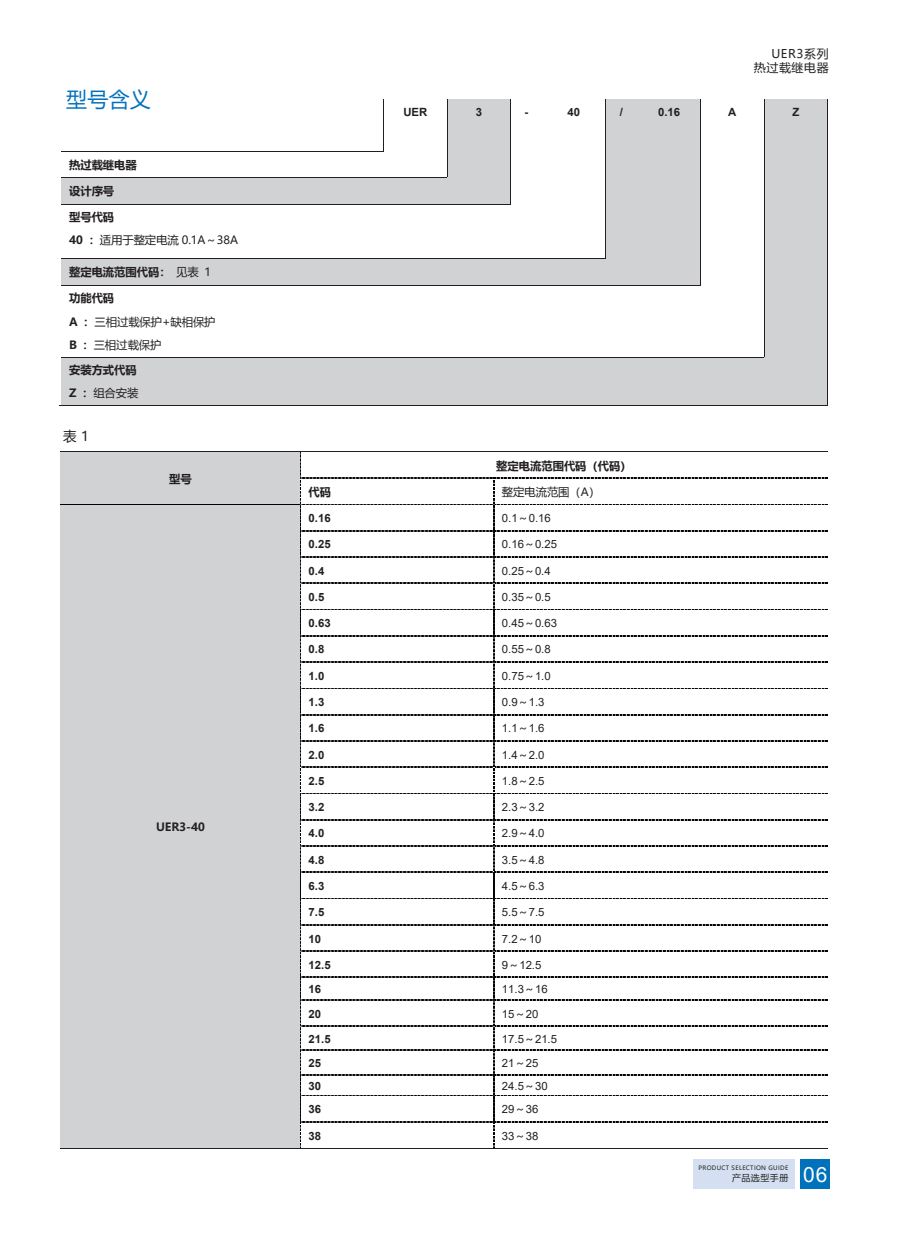
<style>
.page{position:relative;width:906px;height:1238px;background:#fff}
.page>*{position:absolute;margin:0;border:0;box-sizing:border-box;transform-origin:0 0}
.t1{font:21px "Microsoft Ya Hei";color:#0072bc}
.t2{font:21px "Arial";color:#fff}
.t3{font:13.5px "Microsoft Ya Hei";color:#231f20}
.t4{font:12px/14.4px "Microsoft Ya Hei";letter-spacing:.05em;color:#231f20;text-align:right}
.t5{font:11.4px "Arial";color:#231f20}
.t6{font:700 11.4px "Arial";color:#231f20}
.t7{font:700 11.4px/23.4px "Microsoft Ya Hei";color:#231f20}
.t8{font:11.4px/23.4px "Microsoft Ya Hei";color:#231f20}
.t9{font:9px "Microsoft Ya Hei";letter-spacing:.05em;color:#231f20}
.t10{font:6px "Microsoft Ya Hei";letter-spacing:.05em;color:#231f20}
.s1{font-weight:700}
.s2{font-weight:400}
.s3{font-family:"Microsoft Ya Hei"}
</style>
<div class="page">
<div style="left:447px;top:99px;width:63px;height:26px;background:#d1d2d4"></div>
<div style="left:606px;top:99px;width:31px;height:26px;background:#d1d2d4"></div>
<div style="left:637px;top:99px;width:63px;height:26px;background:#d1d2d4"></div>
<div style="left:764px;top:99px;width:63px;height:26px;background:#d1d2d4"></div>
<div style="left:447px;top:126px;width:63px;height:51px;background:#d1d2d4"></div>
<div style="left:606px;top:126px;width:94px;height:132px;background:#d1d2d4"></div>
<div style="left:764px;top:126px;width:63px;height:231px;background:#d1d2d4"></div>
<hr style="left:447px;top:125px;width:63px;height:1px;background:#d1d2d4">
<hr style="left:606px;top:125px;width:31px;height:1px;background:#d1d2d4">
<hr style="left:637px;top:125px;width:63px;height:1px;background:#d1d2d4">
<hr style="left:764px;top:125px;width:63px;height:1px;background:#d1d2d4">
<hr style="left:61px;top:151px;width:322px;height:1px;background:#231f20">
<svg style="left:383px;top:99px;width:1px;height:53px"></svg>
<div style="left:61px;top:178px;width:386px;height:26px;background:#d1d2d4"></div>
<div style="left:447px;top:178px;width:63px;height:26px;background:#d1d2d4"></div>
<hr style="left:61px;top:177px;width:386px;height:1px;background:#231f20">
<svg style="left:447px;top:99px;width:1px;height:78px"></svg>
<hr style="left:447px;top:177px;width:63px;height:1px;background:#d1d2d4">
<hr style="left:61px;top:204px;width:386px;height:1px;background:#231f20">
<hr style="left:448px;top:204px;width:62px;height:1px;background:#231f20">
<svg style="left:510px;top:99px;width:1px;height:106px"></svg>
<svg style="left:605px;top:99px;width:1px;height:105px"></svg>
<svg style="left:700px;top:99px;width:1px;height:105px"></svg>
<svg style="left:827px;top:99px;width:1px;height:105px"></svg>
<hr style="left:605px;top:204px;width:1px;height:54px;background:#231f20">
<hr style="left:700px;top:204px;width:1px;height:54px;background:#231f20">
<hr style="left:763px;top:204px;width:1px;height:54px;background:#231f20">
<hr style="left:827px;top:204px;width:1px;height:54px;background:#231f20">
<div style="left:61px;top:259px;width:544px;height:26px;background:#d1d2d4"></div>
<div style="left:605px;top:259px;width:95px;height:26px;background:#d1d2d4"></div>
<hr style="left:61px;top:258px;width:544px;height:1px;background:#231f20">
<hr style="left:606px;top:258px;width:94px;height:1px;background:#d1d2d4">
<hr style="left:61px;top:285px;width:544px;height:1px;background:#231f20">
<hr style="left:606px;top:285px;width:94px;height:1px;background:#231f20">
<svg style="left:700px;top:258px;width:1px;height:28px"></svg>
<svg style="left:827px;top:258px;width:1px;height:27px"></svg>
<hr style="left:763px;top:285px;width:1px;height:36px;background:#231f20">
<hr style="left:827px;top:285px;width:1px;height:36px;background:#231f20">
<hr style="left:763px;top:322px;width:1px;height:35px;background:#231f20">
<hr style="left:827px;top:322px;width:1px;height:35px;background:#231f20">
<div style="left:61px;top:358px;width:703px;height:47px;background:#d1d2d4"></div>
<div style="left:764px;top:358px;width:63px;height:47px;background:#d1d2d4"></div>
<hr style="left:61px;top:357px;width:702px;height:1px;background:#231f20">
<hr style="left:764px;top:357px;width:63px;height:1px;background:#d1d2d4">
<hr style="left:60px;top:405px;width:704px;height:1px;background:#231f20">
<hr style="left:763px;top:405px;width:64px;height:1px;background:#231f20">
<hr style="left:827px;top:358px;width:1px;height:47px;background:#231f20">
<svg style="left:61px;top:451px;width:766px;height:697px"></svg>
<hr style="left:494px;top:1147px;width:333px;height:1px;background:#231f20">
<div style="left:800px;top:1159px;width:29px;height:29px;background:#0072bc"></div>
<div style="left:693px;top:1159px;width:102px;height:29px;background:#d4e0f1"></div>
<h1 class="t1" style="left:66px;top:86px;width:86px">型号含义</h1>
<p class="t7" style="left:69px;top:153px;width:69px">热过载继电器</p>
<p class="t7" style="left:69px;top:179px;width:47px">设计序号</p>
<p class="t8" style="left:69px;top:204px;width:170px"><span class="s1">型号代码<br>40 ：</span>适用于整定电流 0.1A～38A</p>
<p class="t7" style="left:69px;top:260px;width:143px">整定电流范围代码：<span class="s2">见表 1</span></p>
<p class="t8" style="left:69px;top:286px;width:148px"><span class="s1">功能代码<br>A ：</span>三相过载保护+缺相保护<br><span class="s1">B ：</span>三相过载保护</p>
<p class="t7" style="left:69px;top:358px;width:71px">安装方式代码<br>Z ：<span class="s2">组合安装</span></p>
<p class="t3" style="left:63px;top:427px;width:27px">表 1</p>
<p class="t7" style="left:169px;top:466px;width:24px">型号</p>
<p class="t7" style="left:156px;top:814px;width:50px">UER3-40</p>
<p class="t4" style="left:754px;top:46px;width:76px">UER3系列<br>热过载继电器</p>
<p class="t6" style="left:403px;top:104px;width:25px">UER</p>
<p class="t6" style="left:476px;top:104px;width:8px">3</p>
<p class="t6" style="left:524px;top:104px;width:5px">-</p>
<p class="t6" style="left:567px;top:104px;width:14px">40</p>
<p class="t6" style="left:619px;top:104px;width:5px">/</p>
<p class="t6" style="left:658px;top:104px;width:24px">0.16</p>
<p class="t6" style="left:728px;top:104px;width:10px">A</p>
<p class="t6" style="left:792px;top:104px;width:8px">Z</p>
<p class="t7" style="left:496px;top:453px;width:137px">整定电流范围代码（代码）</p>
<p class="t7" style="left:309px;top:479px;width:24px">代码</p>
<p class="t8" style="left:502px;top:479px;width:100px">整定电流范围（A）</p>
<p class="t6" style="left:308px;top:510px;width:24px">0.16</p>
<p class="t5" style="left:502px;top:510px;width:51px">0.1<span class="s3">～</span>0.16</p>
<p class="t6" style="left:309px;top:536px;width:24px">0.25</p>
<p class="t5" style="left:502px;top:536px;width:57px">0.16<span class="s3">～</span>0.25</p>
<p class="t6" style="left:309px;top:562px;width:17px">0.4</p>
<p class="t5" style="left:502px;top:563px;width:51px">0.25<span class="s3">～</span>0.4</p>
<p class="t6" style="left:309px;top:589px;width:17px">0.5</p>
<p class="t5" style="left:502px;top:589px;width:51px">0.35<span class="s3">～</span>0.5</p>
<p class="t6" style="left:309px;top:615px;width:24px">0.63</p>
<p class="t5" style="left:502px;top:615px;width:57px">0.45<span class="s3">～</span>0.63</p>
<p class="t6" style="left:309px;top:641px;width:17px">0.8</p>
<p class="t5" style="left:502px;top:641px;width:51px">0.55<span class="s3">～</span>0.8</p>
<p class="t6" style="left:309px;top:667px;width:17px">1.0</p>
<p class="t5" style="left:502px;top:668px;width:51px">0.75<span class="s3">～</span>1.0</p>
<p class="t6" style="left:309px;top:694px;width:17px">1.3</p>
<p class="t5" style="left:502px;top:694px;width:44px">0.9<span class="s3">～</span>1.3</p>
<p class="t6" style="left:309px;top:720px;width:17px">1.6</p>
<p class="t5" style="left:502px;top:720px;width:44px">1.1<span class="s3">～</span>1.6</p>
<p class="t6" style="left:309px;top:746px;width:17px">2.0</p>
<p class="t5" style="left:502px;top:746px;width:44px">1.4<span class="s3">～</span>2.0</p>
<p class="t6" style="left:309px;top:772px;width:17px">2.5</p>
<p class="t5" style="left:502px;top:773px;width:44px">1.8<span class="s3">～</span>2.5</p>
<p class="t6" style="left:309px;top:799px;width:17px">3.2</p>
<p class="t5" style="left:502px;top:799px;width:44px">2.3<span class="s3">～</span>3.2</p>
<p class="t6" style="left:309px;top:825px;width:17px">4.0</p>
<p class="t5" style="left:502px;top:825px;width:44px">2.9<span class="s3">～</span>4.0</p>
<p class="t6" style="left:309px;top:851px;width:17px">4.8</p>
<p class="t5" style="left:502px;top:851px;width:44px">3.5<span class="s3">～</span>4.8</p>
<p class="t6" style="left:309px;top:877px;width:17px">6.3</p>
<p class="t5" style="left:502px;top:878px;width:44px">4.5<span class="s3">～</span>6.3</p>
<p class="t6" style="left:309px;top:904px;width:17px">7.5</p>
<p class="t5" style="left:502px;top:904px;width:44px">5.5<span class="s3">～</span>7.5</p>
<p class="t6" style="left:309px;top:930px;width:14px">10</p>
<p class="t5" style="left:502px;top:930px;width:41px">7.2<span class="s3">～</span>10</p>
<p class="t6" style="left:309px;top:956px;width:24px">12.5</p>
<p class="t5" style="left:502px;top:956px;width:41px">9<span class="s3">～</span>12.5</p>
<p class="t6" style="left:309px;top:981px;width:14px">16</p>
<p class="t5" style="left:502px;top:981px;width:47px">11.3<span class="s3">～</span>16</p>
<p class="t6" style="left:309px;top:1005px;width:14px">20</p>
<p class="t5" style="left:502px;top:1005px;width:38px">15<span class="s3">～</span>20</p>
<p class="t6" style="left:309px;top:1030px;width:24px">21.5</p>
<p class="t5" style="left:502px;top:1030px;width:57px">17.5<span class="s3">～</span>21.5</p>
<p class="t6" style="left:309px;top:1055px;width:14px">25</p>
<p class="t5" style="left:502px;top:1055px;width:38px">21<span class="s3">～</span>25</p>
<p class="t6" style="left:309px;top:1077px;width:14px">30</p>
<p class="t5" style="left:502px;top:1077px;width:47px">24.5<span class="s3">～</span>30</p>
<p class="t6" style="left:309px;top:1101px;width:14px">36</p>
<p class="t5" style="left:502px;top:1101px;width:38px">29<span class="s3">～</span>36</p>
<p class="t6" style="left:309px;top:1127px;width:14px">38</p>
<p class="t5" style="left:502px;top:1127px;width:38px">33<span class="s3">～</span>38</p>
<p class="t10" style="left:698px;top:1164px;width:91px">PRODUCT SELECTION GUIDE</p>
<p class="t9" style="left:732px;top:1171px;width:58px">产品选型手册</p>
<h1 class="t2" style="left:803px;top:1160px;width:26px">06</h1>
</div>
